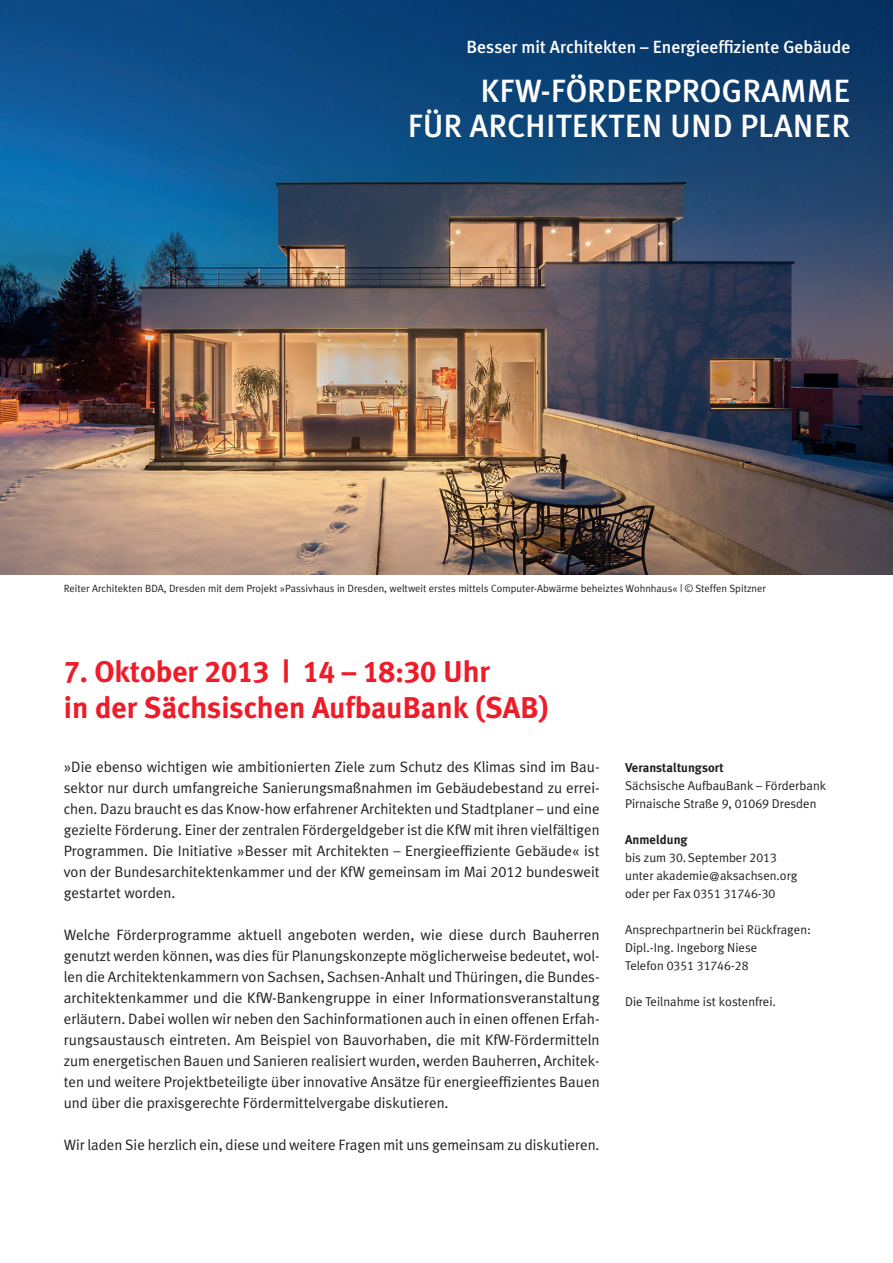
<style>
.page{position:relative;width:893px;height:1263px;background:#fff}
.page>*{position:absolute;margin:0;border:0;box-sizing:border-box;transform-origin:0 0}
.t1{font:500 32.25px/34.5px "Meta Plus";letter-spacing:.005em;color:#fff;text-align:right}
.t2{font:700 30px/36.9px "Meta Plus";color:#ee1c28}
.t3{font:500 17.7px "Meta Plus";color:#fff}
.t4{font:15px/21px "Meta Plus Normal";color:#231f20;text-align:justify}
.t5{font:12.75px/18px "Meta Plus Normal";color:#231f20}
.t6{font:12.75px "Meta Plus Normal Caps";color:#231f20}
.t7{font:700 12.75px "Meta Plus";color:#231f20}
.t8{font:10.5px "Meta Plus Normal";color:#231f20}
.s1{font-family:"Meta Plus Bold Caps";font-weight:400}
.s2{font-family:"Meta Plus Normal Caps"}
.s3{font-size:12.45px}
.s4{font-family:"Meta Plus Normal"}
</style>
<div class="page">
<img style="left:0;top:0;width:893px;height:574px">
<p class="t3" style="left:466px;top:36px;width:385px">BESSER MIT ARCHITEKTEN – ENERGIEEFFIZIENTE GEBÄUDE</p>
<h1 class="t1" style="left:408px;top:74px;width:444px">KFW-FÖRDERPROGRAMME<br>FÜR ARCHITEKTEN UND PLANER</h1>
<p class="t8" style="left:64px;top:582px;width:704px">Reiter Architekten BDA, Dresden mit dem Projekt »Passivhaus in Dresden, weltweit erstes mittels Computer-Abwärme beheiztes Wohnhaus« | © Steffen Spitzner</p>
<h2 class="t2" style="left:64px;top:653px;width:487px"><span class="s1">7</span>. Oktober <span class="s1">2013</span> | <span class="s1">14</span> – <span class="s1">18:30</span> Uhr<br>in der Sächsischen AufbauBank (SAB)</h2>
<p class="t4" style="left:64px;top:756px;width:537px">»Die ebenso wichtigen wie ambitionierten Ziele zum Schutz des Klimas sind im Bau&shy;sektor nur durch umfangreiche Sanierungsmaßnahmen im Gebäudebestand zu errei&shy;chen. Dazu braucht es das Know-how erfahrener Architekten und Stadtplaner – und eine gezielte Förderung. Einer der zentralen Fördergeldgeber ist die KfW mit ihren vielfältigen Programmen. Die Initiative »Besser mit Architekten – Energieeffiziente Gebäude« ist von der Bundesarchitektenkammer und der KfW gemeinsam im Mai <span class="s2">2012</span> bundesweit gestartet worden.</p>
<p class="t4" style="left:64px;top:924px;width:537px">Welche Förderprogramme aktuell angeboten werden, wie diese durch Bauherren genutzt werden können, was dies für Planungskonzepte möglicherweise bedeutet, wol&shy;len die Architektenkammern von Sachsen, Sachsen-Anhalt und Thüringen, die Bundes&shy;architektenkammer und die KfW-Bankengruppe in einer Informationsveranstaltung erläutern. Dabei wollen wir neben den Sachinformationen auch in einen offenen Erfah&shy;rungsaustausch eintreten. Am Beispiel von Bauvorhaben, die mit KfW-Fördermitteln zum energetischen Bauen und Sanieren realisiert wurden, werden Bauherren, Architek&shy;ten und weitere Projektbeteiligte über innovative Ansätze für energieeffizientes Bauen und über die praxisgerechte Fördermittelvergabe diskutieren.</p>
<p class="t4" style="left:64px;top:1134px;width:537px">Wir laden Sie herzlich ein, diese und weitere Fragen mit uns gemeinsam zu diskutieren.</p>
<p class="t7" style="left:625px;top:760px;width:100px">Veranstaltungsort</p>
<p class="t5" style="left:625px;top:776px;width:202px">Sächsische AufbauBank – Förderbank<br>Pirnaische Straße <span class="s2">9</span>, <span class="s2">01069</span> Dresden</p>
<p class="t7" style="left:625px;top:832px;width:64px">Anmeldung</p>
<p class="t5" style="left:625px;top:848px;width:174px">bis zum <span class="s2">30.</span> September <span class="s2">2013 </span>unter akademie<span class="s3">@</span>aksachsen.org</p>
<p class="t6" style="left:625px;top:886px;width:152px"><span class="s4">oder per Fax</span> 0351 31746-30</p>
<p class="t5" style="left:625px;top:920px;width:187px">Ansprechpartnerin bei Rückfragen:<br>Dipl.-Ing. Ingeborg Niese</p>
<p class="t6" style="left:625px;top:958px;width:125px"><span class="s4">Telefon</span> 0351 31746-28</p>
<p class="t5" style="left:625px;top:992px;width:152px">Die Teilnahme ist kostenfrei.</p>
</div>
